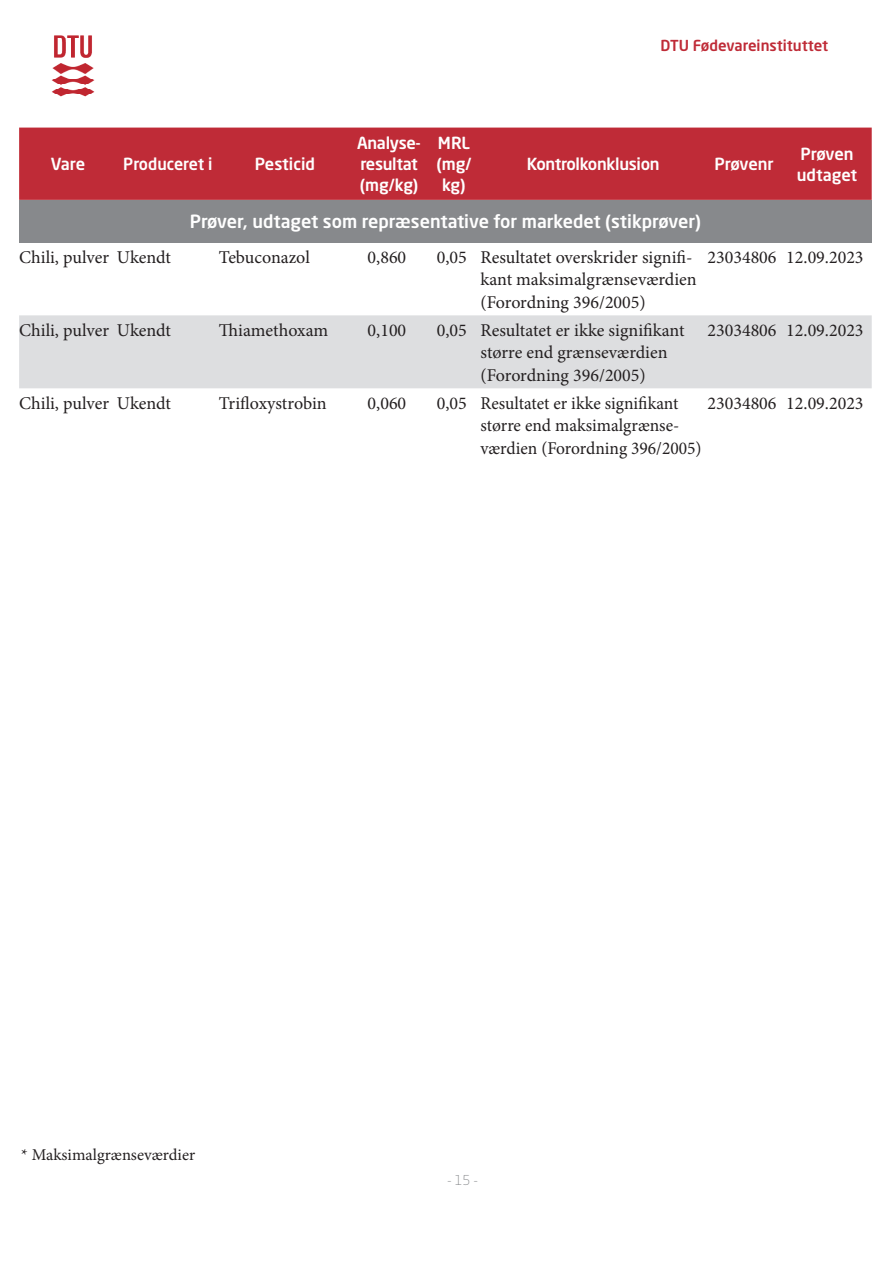
<style>
.page{position:relative;width:893px;height:1263px;background:#fff}
.page>*{position:absolute;margin:0;border:0;box-sizing:border-box;transform-origin:0 0}
.Brødtekst{font:18px/22.5px "Minion Pro";color:#231f20}
.t1{font:500 18px "Neo Sans Pro";color:#fff}
.Brødtekst-2{font:500 16.5px/21px "Neo Sans Pro";letter-spacing:-.02em;color:#fff}
.Brødtekst-3{font:500 16.5px/21px "Neo Sans Pro";color:#fff}
.Brødtekst-4{font:16.5px "Minion Pro";color:#231f20}
.t2{font:500 15px "Neo Sans Pro";color:#bf2b37}
.t3{font:300 13.5px "Neo Sans Pro";color:#87898c}
</style>
<div class="page">
<img style="left:51px;top:35px;width:44px;height:62px">
<div style="left:19px;top:128px;width:853px;height:72px;background:#bf2b37"></div>
<div style="left:19px;top:200px;width:853px;height:42px;background:#87898c"></div>
<div style="left:19px;top:315px;width:853px;height:73px;background:#dddee0"></div>
<p class="t2" style="left:660px;top:36px;width:169px">DTU Fødevareinstituttet</p>
<p class="Brødtekst-2" style="left:357px;top:132px;width:65px">Analyse&shy;resultat (mg/kg)</p>
<p class="Brødtekst-2" style="left:436px;top:132px;width:37px;text-align:center">MRL (mg/ kg)</p>
<p class="Brødtekst-2" style="left:527px;top:153px;width:134px">Kontrolkonklusion</p>
<p class="Brødtekst-2" style="left:714px;top:153px;width:61px">Prøvenr</p>
<p class="Brødtekst-3" style="left:797px;top:143px;width:62px">Prøven udtaget</p>
<p class="t1" style="left:190px;top:210px;width:513px">Prøver, udtaget som repræsentative for markedet (stikprøver)</p>
<p class="Brødtekst-2" style="left:51px;top:153px;width:36px">Vare</p>
<p class="Brødtekst-3" style="left:123px;top:153px;width:91px">Produceret i</p>
<p class="Brødtekst-3" style="left:255px;top:153px;width:62px">Pesticid</p>
<p class="Brødtekst" style="left:19px;top:246px;width:153px">Chili, pulver Ukendt</p>
<p class="Brødtekst" style="left:219px;top:246px;width:92px">Tebuconazol</p>
<p class="Brødtekst" style="left:368px;top:246px;width:40px">0,860</p>
<p class="Brødtekst" style="left:437px;top:246px;width:32px">0,05</p>
<p class="Brødtekst" style="left:480px;top:246px;width:218px">Resultatet overskrider signifi&shy;kant maksimalgrænseværdien (Forordning 396/2005)</p>
<p class="Brødtekst" style="left:707px;top:246px;width:71px">23034806</p>
<p class="Brødtekst" style="left:786px;top:246px;width:79px">12.09.2023</p>
<p class="Brødtekst" style="left:19px;top:319px;width:153px">Chili, pulver Ukendt</p>
<p class="Brødtekst" style="left:219px;top:319px;width:111px">Thiamethoxam</p>
<p class="Brødtekst" style="left:368px;top:319px;width:40px">0,100</p>
<p class="Brødtekst" style="left:437px;top:319px;width:32px">0,05</p>
<p class="Brødtekst" style="left:480px;top:319px;width:206px">Resultatet er ikke signifikant større end grænseværdien (Forordning 396/2005)</p>
<p class="Brødtekst" style="left:707px;top:319px;width:71px">23034806</p>
<p class="Brødtekst" style="left:786px;top:319px;width:79px">12.09.2023</p>
<p class="Brødtekst" style="left:19px;top:392px;width:153px">Chili, pulver Ukendt</p>
<p class="Brødtekst" style="left:219px;top:392px;width:109px">Trifloxystrobin</p>
<p class="Brødtekst" style="left:368px;top:392px;width:40px">0,060</p>
<p class="Brødtekst" style="left:437px;top:392px;width:32px">0,05</p>
<p class="Brødtekst" style="left:480px;top:392px;width:223px">Resultatet er ikke signifikant større end maksimalgrænse&shy;værdien (Forordning 396/2005)</p>
<p class="Brødtekst" style="left:707px;top:392px;width:71px">23034806</p>
<p class="Brødtekst" style="left:786px;top:392px;width:79px">12.09.2023</p>
<p class="Brødtekst-4" style="left:21px;top:1144px;width:175px">* Maksimalgrænseværdier</p>
<p class="t3" style="left:447px;top:1172px;width:32px">- 15 -</p>
</div>
